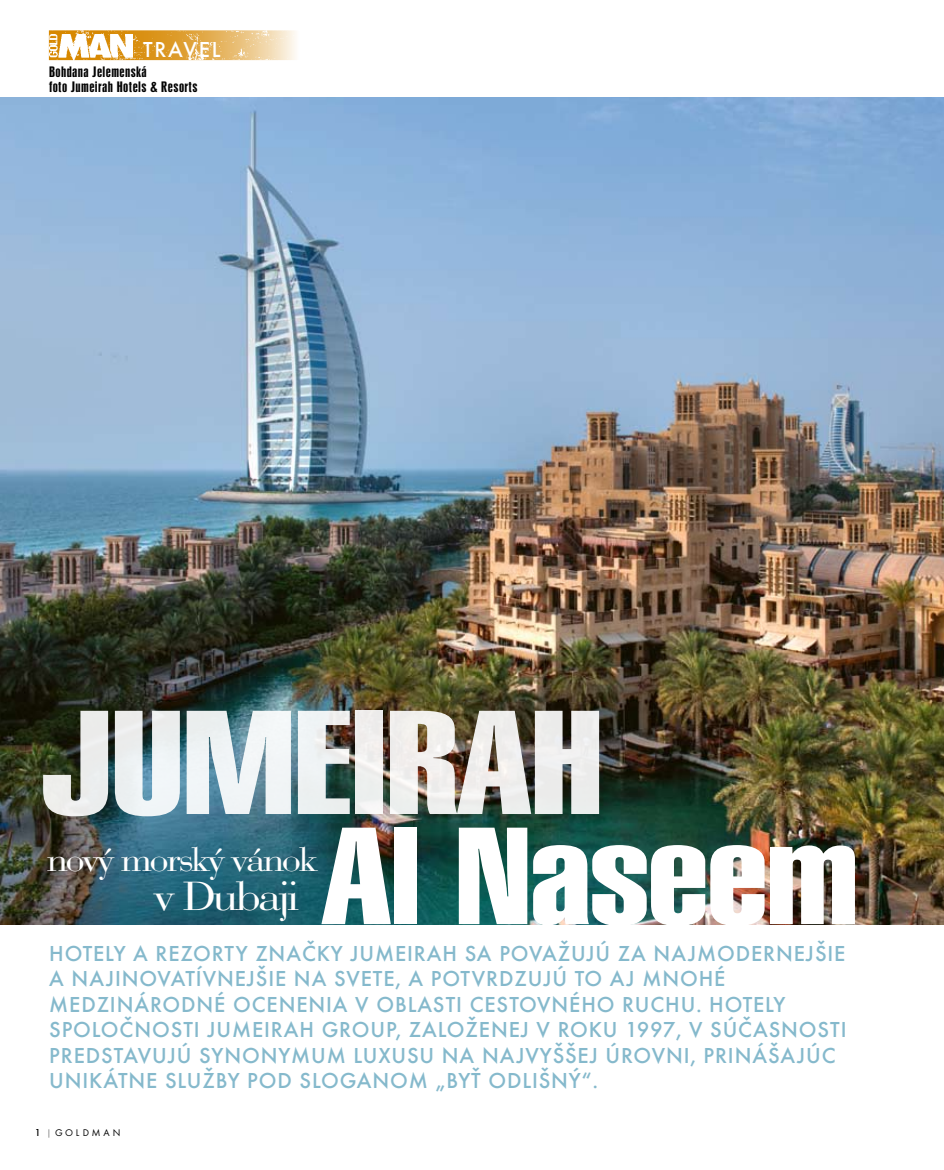
<style>
.page{position:relative;width:944px;height:1170px;background:#fff}
.page>*{position:absolute;margin:0;border:0;box-sizing:border-box;transform-origin:0 0}
.t1{font:143.25px "Swiss 911 AT Extra Compressed";letter-spacing:-.01em;color:#fff;scale:1.35 1}
.t2{font:133.95px "Swiss 911 AT Extra Compressed";letter-spacing:-.01em;color:#fff;scale:1.35 1}
.t3{font:42.45px "Bauer Bodoni DOT";letter-spacing:-.045em;color:#fff;scale:1.07 1}
.t4{font:35.25px "Bauer Bodoni DOT";letter-spacing:-.045em;color:#fff;scale:1.07 1}
.t5{font:500 22.5px/25.5px "Futura TOT";letter-spacing:.04em;color:#85b9cc}
.t6{font:500 22.5px "Futura TOT";letter-spacing:.08em;color:#fff}
.t7{font:13.5px/15px "Swiss 924 AT";letter-spacing:.025em;color:#000;scale:1.2 1}
.t8{font:10.05px "Futura TOT";letter-spacing:.285em;color:#000;scale:.47 1}
.s1{font-weight:500;font-size:10.5px}
</style>
<div class="page">
<img style="left:0;top:98px;width:944px;height:826px">
<img style="left:49px;top:30px;width:247px;height:30px">
<img style="left:49px;top:34px;width:83px;height:26px">
<p class="t6" style="left:143px;top:36px;width:79px">TRAVEL</p>
<p class="t7" style="left:49px;top:65px;width:125px">Bohdana Jelemenská<br>foto Jumeirah Hotels &amp; Resorts</p>
<h1 class="t1" style="left:40px;top:684px;width:419px">Jumeirah</h1>
<h2 class="t2" style="left:320px;top:802px;width:400px">Al Naseem</h2>
<h3 class="t4" style="left:47px;top:839px;width:254px">nový morský vánok</h3>
<h3 class="t3" style="left:154px;top:871px;width:137px">v Dubaji</h3>
<p class="t5" style="left:49px;top:940px;width:799px">HOTELY A REZORTY ZNAČKY JUMEIRAH SA POVAŽUJÚ ZA NAJMODERNEJŠIE A NAJINOVATÍVNEJŠIE NA SVETE, A POTVRDZUJÚ TO AJ MNOH É MEDZINÁRODNÉ OCENENIA V OBLASTI CESTOVNÉHO RUCH U. HOTELY SPOLOČNOSTI JUMEIRAH GROUP, ZALOŽENEJ V ROKU 1997, V SÚČASNOSTI PREDSTAVUJÚ SYNONYMUM LUXUSU NA NAJVYŠŠEJ ÚROVNI, PRINÁŠAJÚC UNIKÁTNE SLUŽBY POD SLOGANOM „BYŤ ODLIŠNÝ“.</p>
<p class="t8" style="left:35px;top:1126px;width:183px"><span class="s1">1</span> | GOLDMAN</p>
</div>
